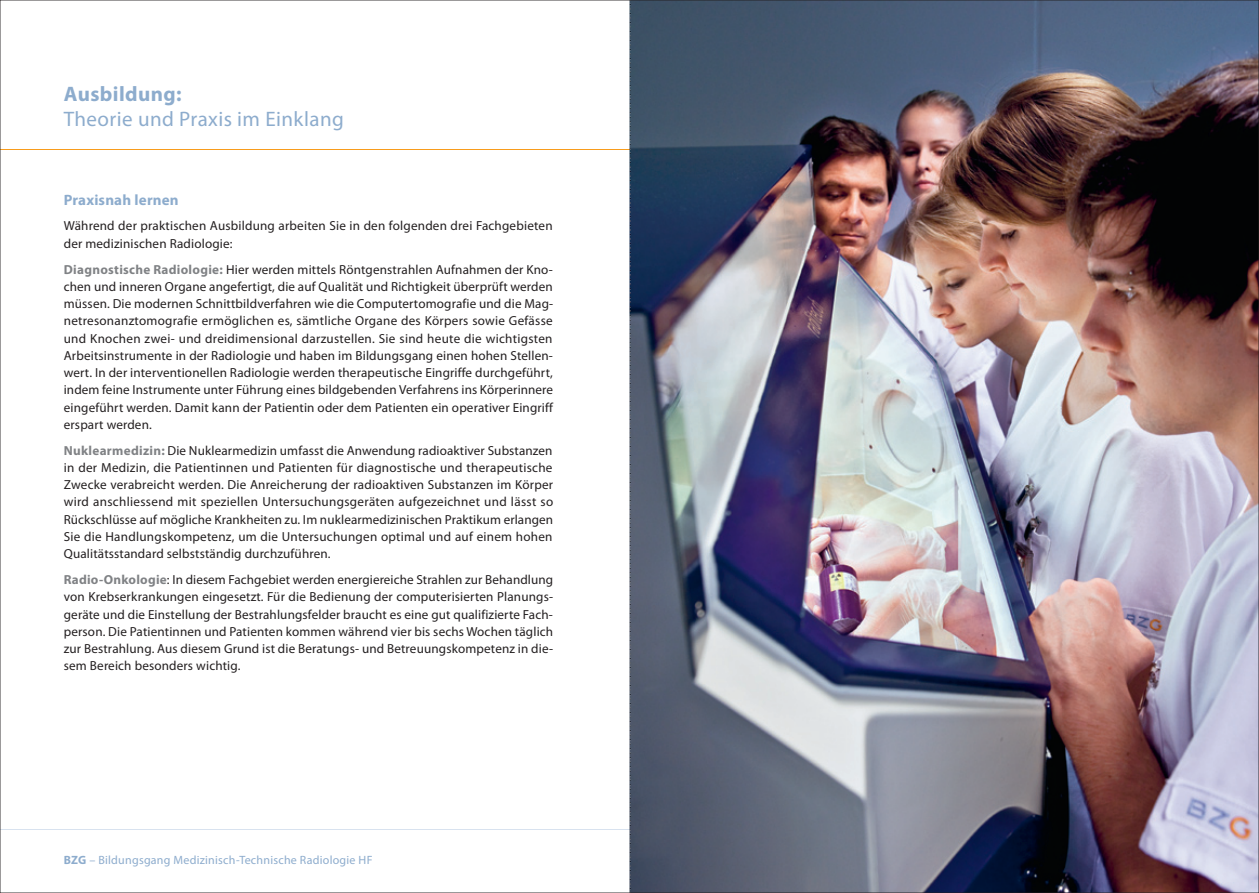
<style>
.page{position:relative;width:1259px;height:893px;background:#fff}
.page>*{position:absolute;margin:0;border:0;box-sizing:border-box;transform-origin:0 0}
.t1{font:21px "Myriad Pro";letter-spacing:.02em;color:#8daccd}
.t2{font:700 21px "Myriad Pro";letter-spacing:.02em;color:#8daccd}
.t3{font:700 15px "Myriad Pro";letter-spacing:.01em;color:#8daccd}
.t4{font:13.2px/17.2px "Myriad Pro";letter-spacing:.01em;color:#231f20;text-align:justify}
.t5{font:12px "Myriad Pro";letter-spacing:.02em;color:#8daccd}
.s1{font-weight:700;color:#808285}
.s2{font-weight:700}
</style>
<div class="page">
<img style="left:0;top:0;width:1259px;height:893px">
<h1 class="t2" style="left:64px;top:80px;width:119px">Ausbildung:</h1>
<h1 class="t1" style="left:64px;top:106px;width:282px">Theorie und Praxis im Einklang</h1>
<p class="t3" style="left:64px;top:190px;width:116px">Praxisnah lernen</p>
<p class="t4" style="left:64px;top:217px;width:490px">Während der praktischen Ausbildung arbeiten Sie in den folgenden drei Fachgebieten der medizinischen Radiologie:</p>
<p class="t4" style="left:64px;top:260px;width:491px"><span class="s1">Diagnostische Radiologie:</span> Hier werden mittels Röntgenstrahlen Aufnahmen der Kno&shy;chen und inneren Organe angefertigt, die auf Qualität und Richtigkeit überprüft werden müssen. Die modernen Schnittbildverfahren wie die Computertomografie und die Mag&shy;netresonanztomografie ermöglichen es, sämtliche Organe des Körpers sowie Gefässe und Knochen zwei- und dreidimensional darzustellen. Sie sind heute die wichtigsten Arbeitsinstrumente in der Radiologie und haben im Bildungsgang einen hohen Stellen&shy;wert. In der interventionellen Radiologie werden therapeutische Eingriffe durchgeführt, indem feine Instrumente unter Führung eines bildgebenden Verfahrens ins Körperinnere eingeführt werden. Damit kann der Patientin oder dem Patienten ein operativer Eingriff erspart werden.</p>
<p class="t4" style="left:64px;top:441px;width:491px"><span class="s1">Nuklearmedizin:</span> Die Nuklearmedizin umfasst die Anwendung radioaktiver Substanzen in der Medizin, die Patientinnen und Patienten für diagnostische und therapeutische Zwecke verabreicht werden. Die Anreicherung der radioaktiven Substanzen im Körper wird anschliessend mit speziellen Untersuchungsgeräten aufgezeichnet und lässt so Rückschlüsse auf mögliche Krankheiten zu. Im nuklearmedizinischen Praktikum erlangen Sie die Handlungskompetenz, um die Untersuchungen optimal und auf einem hohen Qualitätsstandard selbstständig durchzuführen.</p>
<p class="t4" style="left:64px;top:571px;width:491px"><span class="s1">Radio-Onkologie</span>: In diesem Fachgebiet werden energiereiche Strahlen zur Behandlung von Krebserkrankungen eingesetzt. Für die Bedienung der computerisierten Planungs&shy;geräte und die Einstellung der Bestrahlungsfelder braucht es eine gut qualifizierte Fach&shy;person. Die Patientinnen und Patienten kommen während vier bis sechs Wochen täglich zur Bestrahlung. Aus diesem Grund ist die Beratungs- und Betreuungskompetenz in die&shy;sem Bereich besonders wichtig.</p>
<p class="t5" style="left:64px;top:853px;width:310px"><span class="s2">BZG</span> – Bildungsgang Medizinisch-Technische Radiologie HF</p>
</div>
